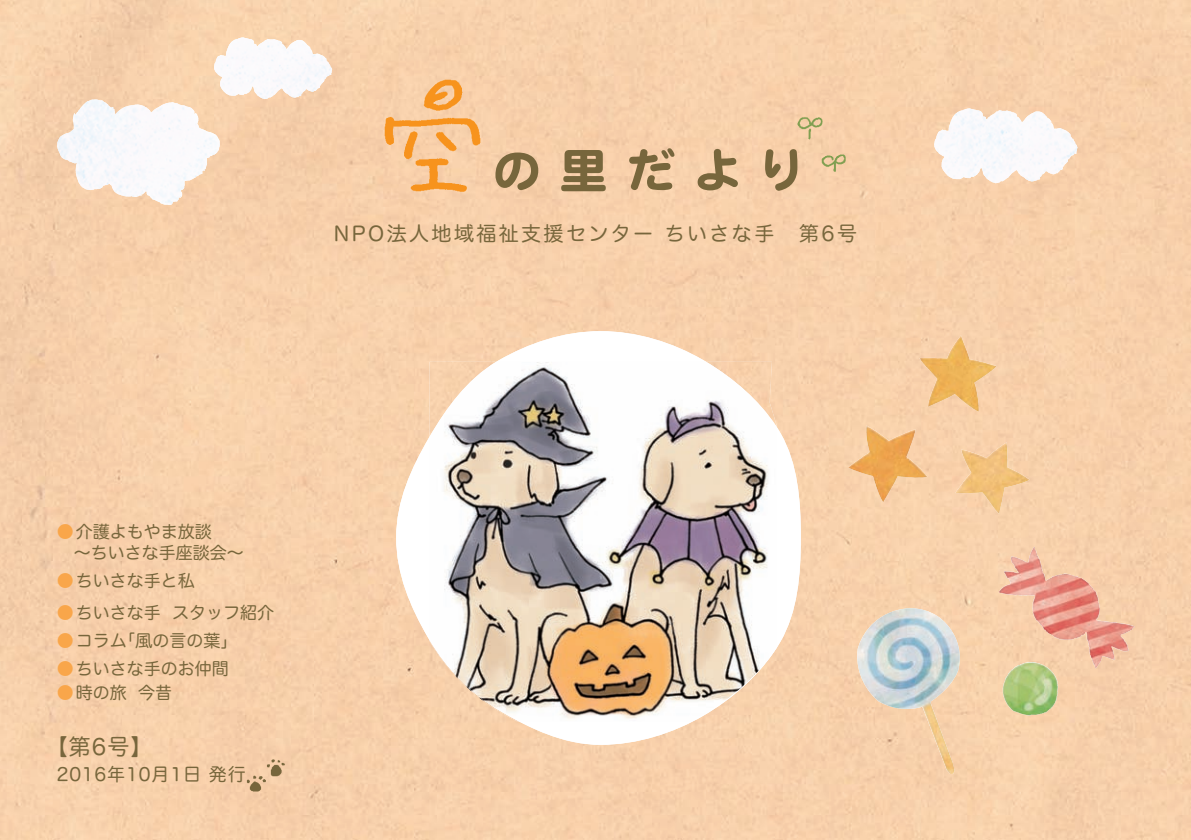
<style>
.page{position:relative;width:1191px;height:840px;background:#fff}
.page>*{position:absolute;margin:0;border:0;box-sizing:border-box;transform-origin:0 0}
.t1{font:50px "DF Maru Gothic Std W9";letter-spacing:.34em;color:#77663c}
.t2{font:22px "Hira Maru Pro W4";color:#77663c}
.t3{font:20px "Hira Maru Pro W4";letter-spacing:.12em;color:#77663c}
.t4{font:18px "Hira Maru Pro W4";letter-spacing:.05em;color:#77663c}
.t5{font:17px/21px "Hira Maru Pro W4";color:#77663c}
.s1{color:#f9a64a}
</style>
<div class="page">
<div style="left:0;top:0;width:1191px;height:839px;background:#f8d1ab"></div>
<img style="left:244px;top:755px;width:43px;height:37px">
<svg style="left:396px;top:331px;width:405px;height:413px;fill:#fad3ae"></svg>
<img style="left:998px;top:556px;width:95px;height:105px">
<img style="left:857px;top:608px;width:102px;height:165px">
<img style="left:919px;top:335px;width:42px;height:72px">
<img style="left:214px;top:37px;width:36px;height:59px">
<img style="left:57px;top:99px;width:38px;height:68px">
<img style="left:194px;top:149px;width:25px;height:29px">
<img style="left:934px;top:108px;width:33px;height:71px">
<img style="left:377px;top:72px;width:111px;height:126px">
<img style="left:797px;top:113px;width:54px;height:64px">
<img style="left:429px;top:361px;width:347px;height:359px">
<h1 class="t1" style="left:491px;top:143px;width:316px">の里だより</h1>
<p class="t3" style="left:665px;top:216px;width:194px">ちいさな手　第6号</p>
<p class="t3" style="left:334px;top:216px;width:321px">NPO法人地域福祉支援センター</p>
<p class="t5" style="left:57px;top:519px;width:188px"><span class="s1">●</span>介護よもやま放談<br>　～ちいさな手座談会~</p>
<p class="t5" style="left:172px;top:563px;width:103px;line-height:32px;text-indent:-115px"><span class="s1">●</span>ちいさな手と私<br>スタッフ紹介</p>
<p class="t5" style="left:118px;top:597px;width:120px;line-height:28px;text-indent:-62px"><span class="s1">●</span>ちいさな手<br>「風の言の葉「</p>
<p class="t5" style="left:57px;top:628px;width:72px"><span class="s1">●</span>コラム</p>
<p class="t5" style="left:138px;top:655px;width:92px;line-height:24px;text-indent:-81px"><span class="s1">●</span>ちいさな手のお仲間今昔</p>
<p class="t5" style="left:57px;top:680px;width:72px"><span class="s1">●</span>時の旅</p>
<p class="t2" style="left:46px;top:726px;width:108px">【第6号【</p>
<p class="t4" style="left:57px;top:758px;width:190px">2016年10月1日発行</p>
</div>
